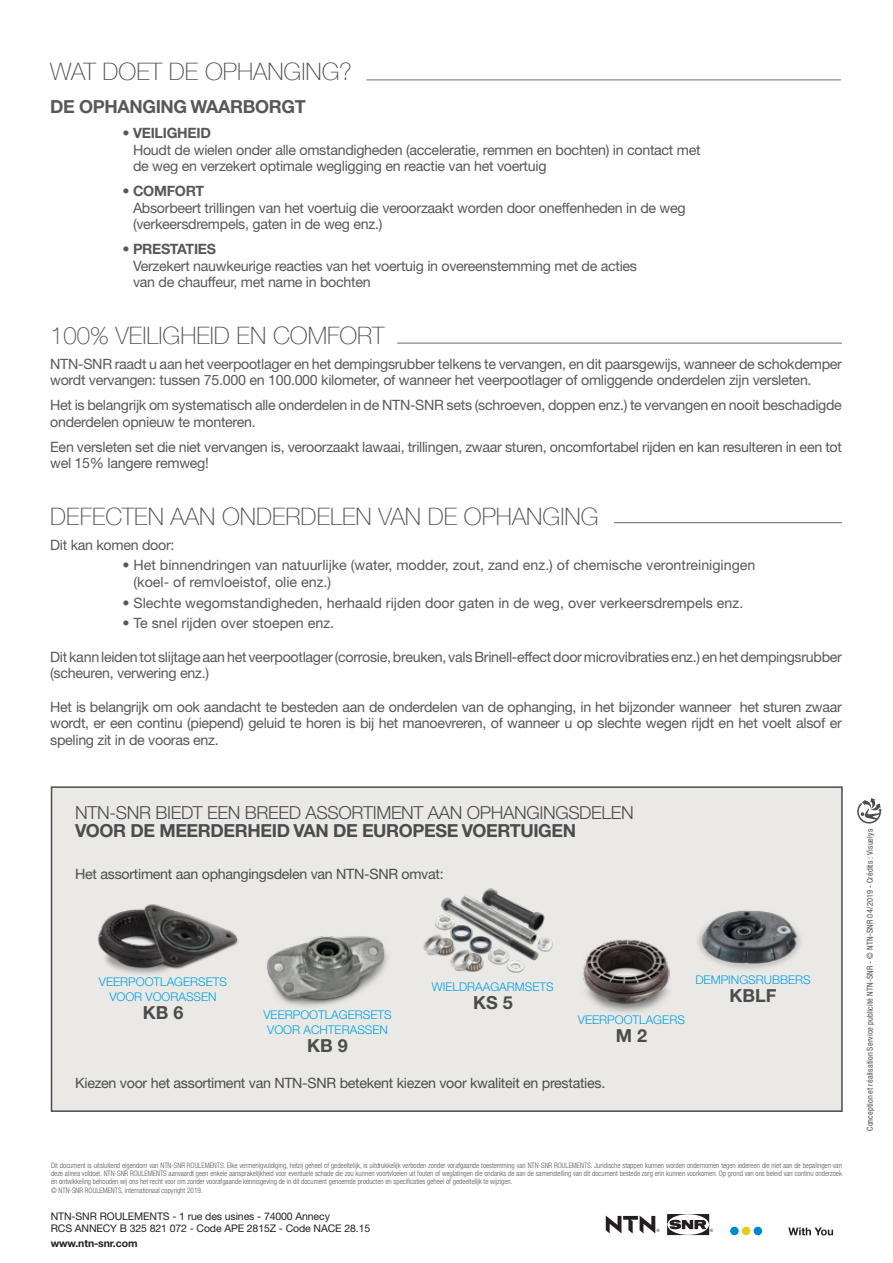
<style>
.page{position:relative;width:893px;height:1263px;background:#fff}
.page>*{position:absolute;margin:0;border:0;box-sizing:border-box;transform-origin:0 0}
.t1{font:100 24px "Helvetica Neue";color:#4b4c4d}
.t2{font:300 18px/18px "Helvetica Neue LT Std";letter-spacing:-.02em;color:#4b4c4d}
.t3{font:700 18px "Helvetica Neue CE";letter-spacing:-.02em;color:#57585a}
.t4{font:700 18px "Helvetica Neue CE";color:#4b4c4d}
.t5{font:14.25px/16.5px "Helvetica Neue";letter-spacing:-.02em;color:#57585a}
.t6{font:14.25px/16.5px "Helvetica Neue";color:#57585a}
.t7{font:14.25px "Helvetica Neue";letter-spacing:-.02em;color:#4b4c4d}
.t8{font:300 12px/15px "Helvetica Neue LT Std";color:#00a1e3;text-align:center}
.t9{font:10.5px/15px "Helvetica Neue";letter-spacing:-.01em;color:#231f20}
.t10{font:condensed 8.25px "Helvetica Neue";letter-spacing:.02em;color:#4b4c4d}
.t11{font:300 condensed 7.5px/8.2px "Helvetica Neue";color:#57585a;text-align:justify}
.s1{font-family:"Helvetica Neue CE";font-weight:700}
</style>
<div class="page">
<div style="left:51px;top:786px;width:792px;height:326px;background:#eae9e6;border:2px solid #4b4c4d"></div>
<hr style="left:397px;top:343px;width:445px;height:1px;background:#6f6b6b">
<hr style="left:614px;top:522px;width:228px;height:1px;background:#6f6b6b">
<svg style="left:606px;top:1215px;width:53px;height:18px"></svg>
<svg style="left:667px;top:1214px;width:46px;height:21px"></svg>
<svg style="left:788px;top:1227px;width:45px;height:8px"></svg>
<div style="left:730px;top:1227px;width:9px;height:8px;background:#0089cf;border-radius:50%"></div>
<div style="left:754px;top:1227px;width:8px;height:8px;background:#0086cc;border-radius:50%"></div>
<div style="left:742px;top:1227px;width:8px;height:8px;background:#e8cb19;border-radius:50%"></div>
<hr style="left:367px;top:80px;width:474px;height:1px;background:#6f6b6b">
<img style="left:97px;top:904px;width:142px;height:70px">
<img style="left:267px;top:936px;width:121px;height:71px">
<img style="left:423px;top:888px;width:130px;height:85px">
<img style="left:582px;top:939px;width:88px;height:74px">
<img style="left:698px;top:910px;width:103px;height:59px">
<svg style="left:857px;top:798px;width:25px;height:25px"></svg>
<p class="t1" style="left:50px;top:53px;width:303px">WAT DOET DE OPHANGING?</p>
<p class="t3" style="left:50px;top:96px;width:257px">DE OPHANGING WAARBORGT</p>
<p class="t5" style="left:133px;top:125px;width:569px;text-indent:-11px">• <span class="s1">VEILIGHEID<br></span>Houdt de wielen onder alle omstandigheden (acceleratie, remmen en bochten) in contact met de weg en verzekert optimale wegligging en reactie van het voertuig</p>
<p class="t5" style="left:133px;top:183px;width:554px;text-indent:-11px">• <span class="s1">COMFORT<br></span>Absorbeert trillingen van het voertuig die veroorzaakt worden door oneffenheden in de weg (verkeersdrempels, gaten in de weg enz.)</p>
<p class="t5" style="left:133px;top:241px;width:506px;text-indent:-11px">• <span class="s1">PRESTATIES<br></span>Verzekert nauwkeurige reacties van het voertuig in overeenstemming met de acties van de chauffeur, met name in bochten</p>
<p class="t1" style="left:50px;top:317px;width:336px">100% VEILIGHEID EN COMFORT</p>
<p class="t5" style="left:50px;top:355px;width:793px">NTN-SNR raadt u aan het veerpootlager en het dempingsrubber telkens te vervangen, en dit paarsgewijs, wanneer de schokdemper wordt vervangen: tussen 75.000 en 100.000 kilometer, of wanneer het veerpootlager of omliggende onderdelen zijn versleten.</p>
<p class="t5" style="left:50px;top:397px;width:793px">Het is belangrijk om systematisch alle onderdelen in de NTN-SNR sets (schroeven, doppen enz.) te vervangen en nooit beschadigde onderdelen opnieuw te monteren.</p>
<p class="t5" style="left:50px;top:438px;width:793px">Een versleten set die niet vervangen is, veroorzaakt lawaai, trillingen, zwaar sturen, oncomfortabel rijden en kan resulteren in een tot wel 15% langere remweg!</p>
<p class="t1" style="left:50px;top:498px;width:550px">DEFECTEN AAN ONDERDELEN VAN DE OPHANGING</p>
<p class="t5" style="left:50px;top:536px;width:126px">Dit kan komen door:</p>
<p class="t6" style="left:134px;top:557px;width:623px;text-indent:-11px">• Het binnendringen van natuurlijke (water, modder, zout, zand enz.) of chemische verontreinigingen (koel- of remvloeistof, olie enz.)</p>
<p class="t6" style="left:122px;top:594px;width:622px">• Slechte wegomstandigheden, herhaald rijden door gaten in de weg, over verkeersdrempels enz.</p>
<p class="t6" style="left:122px;top:615px;width:213px">• Te snel rijden over stoepen enz.</p>
<p class="t5" style="left:50px;top:648px;width:793px">Dit kann leiden tot slijtage aan het veerpootlager (corrosie, breuken, vals Brinell-effect door microvibraties enz.) en het dempingsrubber (scheuren, verwering enz.)</p>
<p class="t5" style="left:50px;top:698px;width:793px;text-align:justify">Het is belangrijk om ook aandacht te besteden aan de onderdelen van de ophanging, in het bijzonder wanneer het sturen zwaar wordt, er een continu (piepend) geluid te horen is bij het manoevreren, of wanneer u op slechte wegen rijdt en het voelt alsof er speling zit in de vooras enz.</p>
<p class="t2" style="left:75px;top:803px;width:560px">NTN-SNR BIEDT EEN BREED ASSORTIMENT AAN OPHANGINGSDELEN<br><span class="s1">VOOR DE MEERDERHEID VAN DE EUROPESE VOERTUIGEN</span></p>
<p class="t7" style="left:75px;top:865px;width:370px">Het assortiment aan ophangingsdelen van NTN-SNR omvat:</p>
<p class="t8" style="left:99px;top:974px;width:130px">VEERPOOTLAGERSETS<br>VOOR VOORASSEN</p>
<p class="t4" style="left:143px;top:1002px;width:42px">KB 6</p>
<p class="t8" style="left:263px;top:1007px;width:130px">VEERPOOTLAGERSETS<br>VOOR ACHTERASSEN</p>
<p class="t4" style="left:307px;top:1034px;width:42px">KB 9</p>
<p class="t8" style="left:432px;top:979px;width:123px">WIELDRAAGARMSETS</p>
<p class="t4" style="left:473px;top:992px;width:41px">KS 5</p>
<p class="t8" style="left:578px;top:1012px;width:108px">VEERPOOTLAGERS</p>
<p class="t4" style="left:616px;top:1024px;width:33px">M 2</p>
<p class="t7" style="left:75px;top:1074px;width:532px">Kiezen voor het assortiment van NTN-SNR betekent kiezen voor kwaliteit en prestaties.</p>
<p class="t8" style="left:695px;top:972px;width:117px">DEMPINGSRUBBERS</p>
<p class="t4" style="left:730px;top:984px;width:49px">KBLF</p>
<p class="t11" style="left:51px;top:1161px;width:792px">Dit document is uitsluitend eigendom van NTN-SNR ROULEMENTS. Elke vermenigvuldiging, hetzij geheel of gedeeltelijk, is uitdrukkelijk verboden zonder vorafgaande toestemming van NTN-SNR ROULEMENTS. Juridische stappen kunnen worden ondernomen tegen iedereen die niet aan de bepalingen van deze alinea voldoet. NTN-SNR ROULEMENTS aanvaardt geen enkele aansprakelijkheid voor eventuele schade die zou kunnen voortvloeien uit fouten of weglatingen die ondanks de aan de samenstelling van dit document bestede zorg erin kunnen voorkomen. Op grond van ons beleid van continu onderzoek en ontwikkeling behouden wij ons het recht voor om zonder voorafgaande kennisgeving de in dit document genoemde producten en specificaties geheel of gedeeltelijk te wijzigen.</p>
<p class="t11" style="left:51px;top:1186px;width:153px">© NTN-SNR ROULEMENTS, internationaal copyright 2019.</p>
<p class="t9" style="left:51px;top:1208px;width:281px">NTN-SNR ROULEMENTS - 1 rue des usines - 74000 Annecy</p>
<p class="t9" style="left:51px;top:1220px;width:321px">RCS ANNECY B 325 821 072 - Code APE 2815Z - Code NACE 28.15 <span class="s1">www.ntn-snr.com</span></p>
<p class="t10" style="left:865px;top:1131px;width:303px;rotate:-90deg">Conception et réalisation Service publicité NTN-SNR - © NTN-SNR 04/2019 - Crédits : Visuelys</p>
</div>
